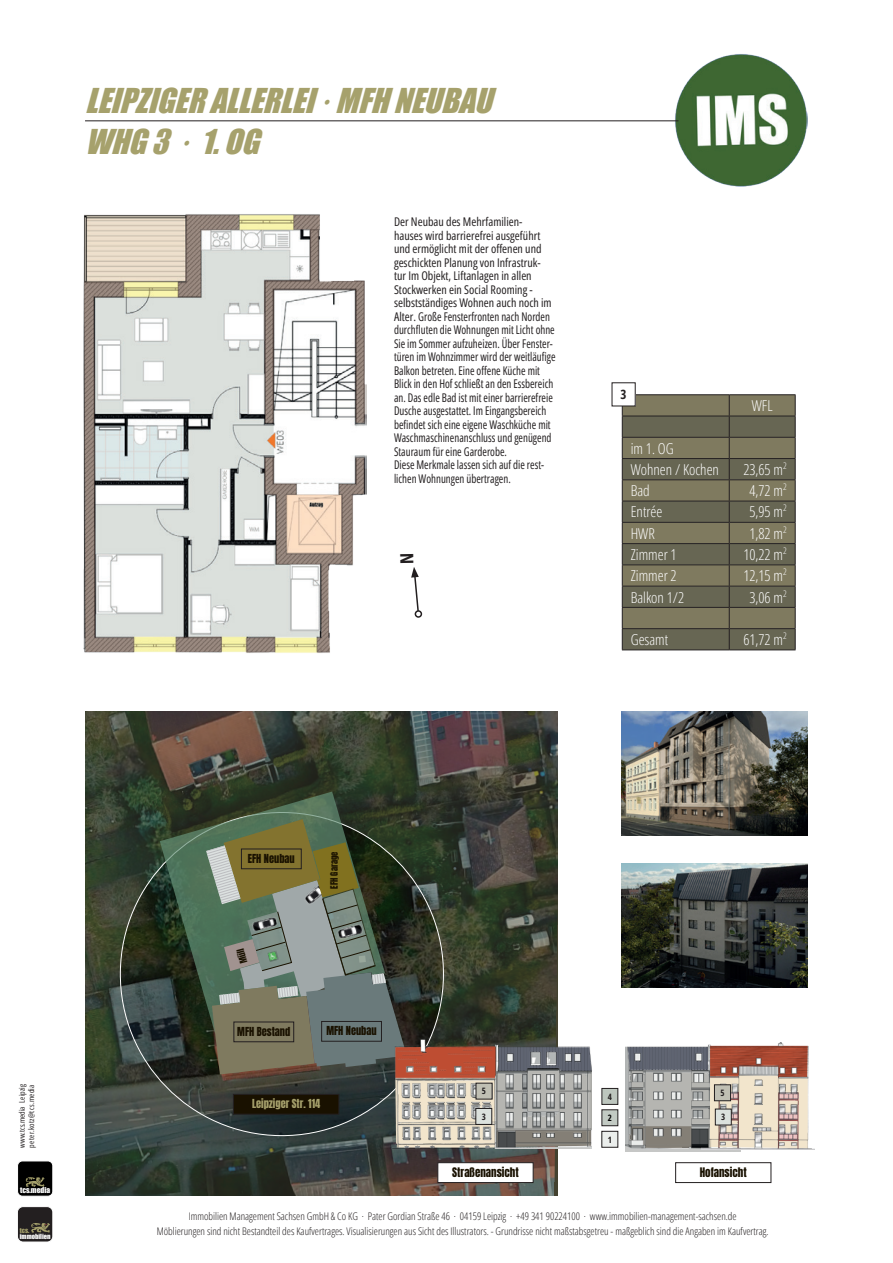
<style>
.page{position:relative;width:893px;height:1263px;background:#fff}
.page>*{position:absolute;margin:0;border:0;box-sizing:border-box;transform-origin:0 0}
.t1{font:italic 31.5px/40.5px "Impact";color:#a6a16c}
.t2{font:300 15px/21.3px "Open Sans Condensed";color:#fff}
.t3{font:700 12.75px "Open Sans Condensed";color:#231f20}
.t4{font:12px/13.5px "Open Sans Condensed";color:#231f20}
.t5{font:10.95px "Anton";color:#191100}
.t6{font:300 10.5px/15px "Open Sans Condensed";color:#231f20;text-align:center}
.t7{font:10.35px "Anton";color:#191100}
.t8{font:10.35px "Anton";color:#a6a16c}
.t9{font:700 8.85px "Open Sans Condensed";color:#231f20}
.t10{font:700 8.85px "Open Sans Condensed";color:#000}
.t11{font:8.55px "Anton";color:#191100}
.t12{font:7.8px/9.3px "Open Sans Condensed";color:#231f20}
.t13{font:7.5px "Impact";color:#fff}
.t14{font:6.6px "Impact";color:#fff}
.t15{font:6.6px "Impact";color:#a6a16c}
</style>
<div class="page">
<img style="left:85px;top:712px;width:472px;height:484px">
<svg style="left:119px;top:811px;width:325px;height:326px;background:#374139"></svg>
<svg style="left:160px;top:791px;width:225px;height:243px;background:#324432"></svg>
<img style="left:386px;top:1147px;width:115px;height:5px">
<img style="left:675px;top:54px;width:133px;height:132px">
<div style="left:17px;top:1206px;width:36px;height:36px;background:#231f20;border-radius:6px"></div>
<div style="left:17px;top:1206px;width:36px;height:36px;border:1px solid #fff;border-radius:6px"></div>
<svg style="left:31px;top:1223px;width:19px;height:10px"></svg>
<div style="left:18px;top:1161px;width:35px;height:35px;background:#000;border-radius:5px"></div>
<div style="left:17px;top:1161px;width:36px;height:35px;border:1px solid #fff;border-radius:5px"></div>
<svg style="left:26px;top:1177px;width:19px;height:10px"></svg>
<img style="left:622px;top:712px;width:186px;height:124px">
<svg style="left:196px;top:819px;width:362px;height:328px;background:#595c4d"></svg>
<img style="left:495px;top:1040px;width:97px;height:108px">
<img style="left:626px;top:1046px;width:115px;height:106px">
<svg style="left:628px;top:1046px;width:73px;height:102px;background:#929393"></svg>
<img style="left:701px;top:1042px;width:114px;height:107px">
<svg style="left:437px;top:1162px;width:97px;height:21px"></svg>
<svg style="left:675px;top:1162px;width:96px;height:21px"></svg>
<hr style="left:85px;top:120px;width:593px;height:1px;background:#231f20">
<div style="left:414px;top:610px;width:8px;height:8px;border:2px solid #231f20;border-radius:50%"></div>
<img style="left:622px;top:863px;width:186px;height:125px">
<hr style="left:622px;top:394px;width:107px;height:1px;background:#231f20">
<hr style="left:729px;top:394px;width:67px;height:1px;background:#231f20">
<svg style="left:622px;top:395px;width:174px;height:254px;background:#6e6b56"></svg>
<hr style="left:622px;top:649px;width:107px;height:1px;background:#231f20">
<hr style="left:729px;top:649px;width:67px;height:1px;background:#231f20">
<div style="left:612px;top:383px;width:23px;height:23px;background:#fff"></div>
<img style="left:83px;top:214px;width:283px;height:439px">
<div style="left:602px;top:1110px;width:16px;height:16px;background:#c2cac3"></div>
<div style="left:601px;top:1109px;width:17px;height:17px;border:1px solid #231f20"></div>
<div style="left:602px;top:1088px;width:16px;height:16px;background:#bdc6be"></div>
<div style="left:601px;top:1088px;width:17px;height:17px;border:1px solid #231f20"></div>
<div style="left:602px;top:1131px;width:16px;height:16px;background:#ebeeec"></div>
<div style="left:715px;top:1109px;width:16px;height:16px;background:#dbe1dd"></div>
<div style="left:715px;top:1109px;width:17px;height:16px;border:1px solid #231f20"></div>
<div style="left:476px;top:1108px;width:16px;height:16px;background:#dbe1dd"></div>
<div style="left:475px;top:1108px;width:17px;height:17px;border:1px solid #231f20"></div>
<div style="left:714px;top:1085px;width:16px;height:16px;background:#c0bfb3"></div>
<div style="left:714px;top:1084px;width:17px;height:17px;border:1px solid #231f20"></div>
<div style="left:476px;top:1083px;width:16px;height:16px;background:#c0bfb3"></div>
<div style="left:476px;top:1083px;width:16px;height:16px;border:1px solid #231f20"></div>
<svg style="left:411px;top:567px;width:9px;height:46px"></svg>
<h1 class="t1" style="left:85px;top:80px;width:421px">LEIPZIGERALLERLEI·MFHNEUBAU<br>WHG3·1.OG</h1>
<p class="t4" style="left:394px;top:215px;width:163px">Der Neubau des Mehrfamilien-<br>hauses wird barrierefrei ausgeführt und ermöglicht mit der offenen und geschickten Planung von Infrastruk&shy;tur Im Objekt, Liftanlagen in allen Stockwerken ein Social Rooming - selbstständiges Wohnen auch noch im Alter. Große Fensterfronten nach Norden durchfluten die Wohnungen mit Licht ohne Sie im Sommer aufzuheizen. Über Fenster&shy;türen im Wohnzimmer wird der weitläufige Balkon betreten. Eine offene Küche mit Blick in den Hof schließt an den Essbereich an. Das edle Bad ist mit einer barrierefreie Dusche ausgestattet. Im Eingangsbereich befindet sich eine eigene Waschküche mit Waschmaschinenanschluss und genügend Stauraum für eine Garderobe.<br>Diese Merkmale lassen sich auf die rest&shy;lichen Wohnungen übertragen.</p>
<p class="t3" style="left:621px;top:386px;width:7px">3</p>
<p class="t2" style="left:631px;top:437px;width:90px">im 1. OG<br>Wohnen / Kochen</p>
<p class="t2" style="left:752px;top:395px;width:22px">WFL</p>
<p class="t2" style="left:743px;top:458px;width:45px">23,65 m<sup>2</sup></p>
<p class="t2" style="left:631px;top:480px;width:21px">Bad</p>
<p class="t2" style="left:749px;top:480px;width:39px">4,72 m<sup>2</sup></p>
<p class="t2" style="left:631px;top:501px;width:33px">Entrée</p>
<p class="t2" style="left:749px;top:501px;width:39px">5,95 m<sup>2</sup></p>
<p class="t2" style="left:631px;top:522px;width:26px">HWR</p>
<p class="t2" style="left:749px;top:522px;width:39px">1,82 m<sup>2</sup></p>
<p class="t2" style="left:631px;top:543px;width:47px">Zimmer 1</p>
<p class="t2" style="left:743px;top:543px;width:45px">10,22 m<sup>2</sup></p>
<p class="t2" style="left:631px;top:565px;width:47px">Zimmer 2</p>
<p class="t2" style="left:743px;top:565px;width:45px">12,15 m<sup>2</sup></p>
<p class="t2" style="left:631px;top:586px;width:55px">Balkon 1/2</p>
<p class="t2" style="left:749px;top:586px;width:39px">3,06 m<sup>2</sup></p>
<p class="t2" style="left:631px;top:629px;width:39px">Gesamt</p>
<p class="t2" style="left:743px;top:629px;width:45px">61,72 m<sup>2</sup></p>
<p class="t12" style="left:17px;top:1147px;width:65px;rotate:-90deg">www.tcs.media Leipzig peter.kotz@tcs.media</p>
<p class="t13" style="left:20px;top:1184px;width:32px">tcs.media</p>
<p class="t15" style="left:20px;top:1225px;width:11px">tcs.</p>
<p class="t14" style="left:20px;top:1231px;width:32px">immobilien</p>
<p class="t7" style="left:248px;top:853px;width:48px">EFH Neubau</p>
<p class="t11" style="left:330px;top:889px;width:38px;rotate:-90deg">EFH Garage</p>
<p class="t11" style="left:240px;top:964px;width:16px;rotate:-105deg">Müll</p>
<p class="t7" style="left:237px;top:1026px;width:55px">MFH Bestand</p>
<p class="t7" style="left:326px;top:1026px;width:52px">MFH Neubau</p>
<p class="t8" style="left:252px;top:1098px;width:70px">Leipziger Str. 114</p>
<p class="t9" style="left:482px;top:1085px;width:6px">5</p>
<p class="t9" style="left:720px;top:1087px;width:6px">5</p>
<p class="t9" style="left:608px;top:1090px;width:6px">4</p>
<p class="t9" style="left:608px;top:1133px;width:6px">1</p>
<p class="t9" style="left:482px;top:1110px;width:6px">3</p>
<p class="t9" style="left:721px;top:1111px;width:6px">3</p>
<p class="t10" style="left:608px;top:1112px;width:6px">2</p>
<p class="t5" style="left:452px;top:1166px;width:68px">Straßenansicht</p>
<p class="t5" style="left:700px;top:1166px;width:48px">Hofansicht</p>
<p class="t6" style="left:157px;top:1208px;width:613px">Immobilien Management Sachsen GmbH &amp; Co KG · Pater Gordian Straße 46 · 04159 Leipzig · +49 341 90224100 · www.immobilien-management-sachsen.de<br>Möblierungen sind nicht Bestandteil des Kaufvertrages. Visualisierungen aus Sicht des Illustrators. - Grundrisse nicht maßstabsgetreu - maßgeblich sind die Angaben im Kaufvertrag.</p>
</div>
